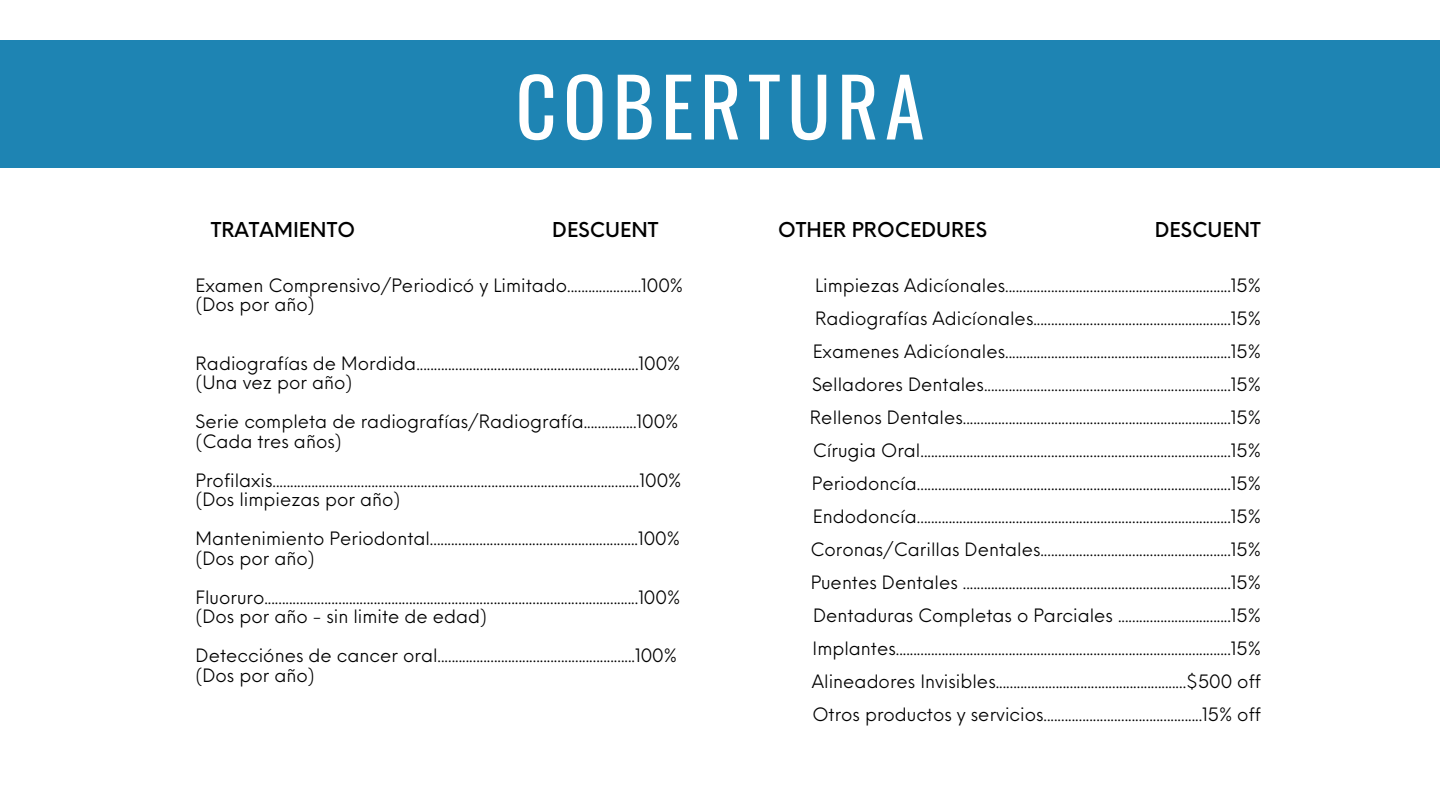
<style>
.page{position:relative;width:1440px;height:810px;background:#fff}
.page>*{position:absolute;margin:0;border:0;box-sizing:border-box;transform-origin:0 0}
.t1{font:80px "Oswald";letter-spacing:.08em;color:#fff}
.t2{font:500 20px "Neue Einstellung";color:#000}
.t3{font:18px "Neue Einstellung";color:#000}
</style>
<div class="page">
<div style="left:0;top:40px;width:1440px;height:128px;background:#1e84b3"></div>
<p class="t1" style="left:516px;top:44px;width:410px">COBERTURA</p>
<p class="t2" style="left:211px;top:212px;width:146px">TRATAMIENTO</p>
<p class="t2" style="left:552px;top:212px;width:108px">DESCUENT</p>
<p class="t3" style="left:196px;top:269px;width:489px">Examen Comprensivo/Periodicó y Limitado.....................100%</p>
<p class="t3" style="left:196px;top:288px;width:121px">(Dos por año)</p>
<p class="t3" style="left:196px;top:347px;width:486px">Radiografías de Mordida...............................................................100%</p>
<p class="t3" style="left:196px;top:366px;width:158px">(Una vez por año)</p>
<p class="t3" style="left:196px;top:405px;width:484px">Serie completa de radiografías/Radiografía...............100%</p>
<p class="t3" style="left:196px;top:425px;width:148px">(Cada tres años)</p>
<p class="t3" style="left:196px;top:464px;width:487px">Profilaxis........................................................................................................100%</p>
<p class="t3" style="left:196px;top:483px;width:206px">(Dos limpiezas por año)</p>
<p class="t3" style="left:196px;top:522px;width:486px">Mantenimiento Periodontal...........................................................100%</p>
<p class="t3" style="left:196px;top:542px;width:121px">(Dos por año)</p>
<p class="t3" style="left:196px;top:581px;width:486px">Fluoruro..........................................................................................................100%</p>
<p class="t3" style="left:196px;top:600px;width:293px">(Dos por año - sin limite de edad)</p>
<p class="t3" style="left:196px;top:639px;width:483px">Detecciónes de cancer oral........................................................100%</p>
<p class="t3" style="left:196px;top:659px;width:121px">(Dos por año)</p>
<p class="t2" style="left:778px;top:212px;width:210px">OTHER PROCEDURES</p>
<p class="t2" style="left:1155px;top:212px;width:108px">DESCUENT</p>
<p class="t3" style="left:815px;top:269px;width:447px">Limpiezas Adicíonales................................................................15%</p>
<p class="t3" style="left:815px;top:302px;width:447px">Radiografías Adicíonales........................................................15%</p>
<p class="t3" style="left:813px;top:335px;width:450px">Examenes Adicíonales................................................................15%</p>
<p class="t3" style="left:812px;top:368px;width:450px">Selladores Dentales......................................................................15%</p>
<p class="t3" style="left:810px;top:401px;width:453px">Rellenos Dentales............................................................................15%</p>
<p class="t3" style="left:813px;top:434px;width:450px">Círugia Oral........................................................................................15%</p>
<p class="t3" style="left:812px;top:467px;width:451px">Periodoncía.........................................................................................15%</p>
<p class="t3" style="left:813px;top:500px;width:449px">Endodoncía.........................................................................................15%</p>
<p class="t3" style="left:810px;top:533px;width:452px">Coronas/Carillas Dentales......................................................15%</p>
<p class="t3" style="left:811px;top:566px;width:452px">Puentes Dentales ............................................................................15%</p>
<p class="t3" style="left:813px;top:599px;width:449px">Dentaduras Completas o Parciales ................................15%</p>
<p class="t3" style="left:813px;top:632px;width:450px">Implantes...............................................................................................15%</p>
<p class="t3" style="left:812px;top:665px;width:451px">Alineadores Invisibles......................................................$500 off</p>
<p class="t3" style="left:812px;top:698px;width:450px">Otros productos y servicios.............................................15% off</p>
</div>
